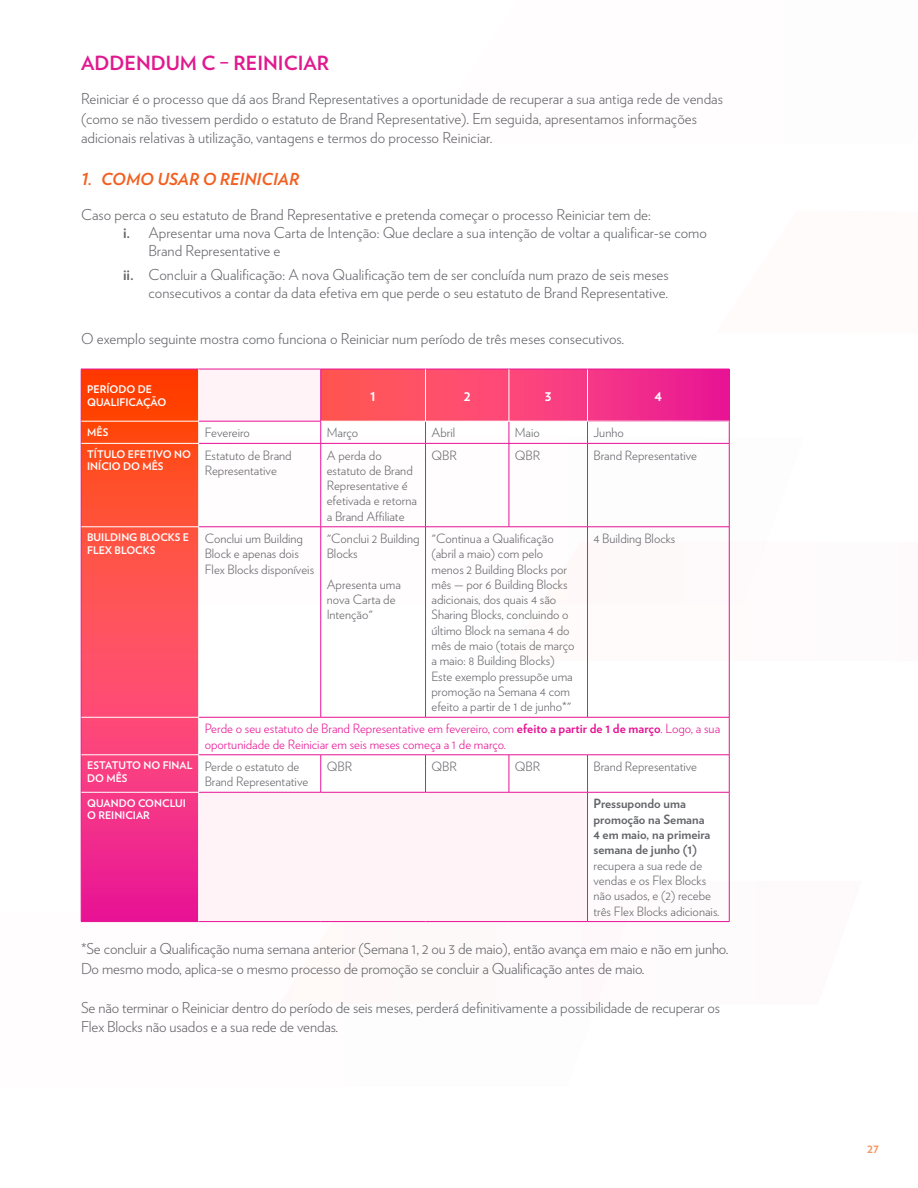
<style>
.page{position:relative;width:918px;height:1188px;background:#fff}
.page>*{position:absolute;margin:0;border:0;box-sizing:border-box;transform-origin:0 0}
.t1{font:700 19.5px "Verlag";color:#e1198f}
.t2{font:italic 700 16.5px "Verlag";color:#f26021}
.Main_Paragraph{font:300 15px/19.5px "Verlag";color:#64656a}
.t3{font:700 15px "Verlag";color:#fff}
.t4{font:300 12.75px/15.3px "Verlag";color:#64656a}
.t5{font:300 12.75px/15.3px "Verlag";color:#e71294}
.t6{font:700 12.75px "Verlag";color:#f79663}
.t7{font:700 10.5px/12.6px "Verlag";color:#fff}
.s1{font-weight:700}
</style>
<div class="page">
<svg style="left:279px;top:881px;width:451px;height:42px"></svg>
<svg style="left:82px;top:370px;width:116px;height:551px;background:#fa4359"></svg>
<svg style="left:199px;top:370px;width:389px;height:551px"></svg>
<div style="left:588px;top:369px;width:141px;height:52px;background:linear-gradient(to right,#f63987,#e81395)"></div>
<hr style="left:81px;top:369px;width:118px;height:1px;background:#e71294">
<hr style="left:81px;top:369px;width:1px;height:52px;background:#e71294">
<hr style="left:199px;top:369px;width:122px;height:1px;background:#e71294">
<svg style="left:81px;top:422px;width:1px;height:21px"></svg>
<hr style="left:199px;top:421px;width:122px;height:1px;background:#e71294">
<svg style="left:321px;top:369px;width:267px;height:74px"></svg>
<svg style="left:729px;top:421px;width:1px;height:22px"></svg>
<hr style="left:81px;top:443px;width:1px;height:84px;background:#e71294">
<hr style="left:199px;top:443px;width:122px;height:1px;background:#e71294">
<hr style="left:321px;top:443px;width:105px;height:1px;background:#e71294">
<hr style="left:321px;top:444px;width:1px;height:83px;background:#e71294">
<hr style="left:426px;top:443px;width:83px;height:1px;background:#e71294">
<hr style="left:425px;top:444px;width:1px;height:83px;background:#e71294">
<hr style="left:509px;top:443px;width:79px;height:1px;background:#e71294">
<hr style="left:509px;top:444px;width:1px;height:83px;background:#e71294">
<hr style="left:588px;top:443px;width:141px;height:1px;background:#e71294">
<hr style="left:587px;top:444px;width:1px;height:83px;background:#e71294">
<hr style="left:729px;top:444px;width:1px;height:83px;background:#e71294">
<hr style="left:81px;top:527px;width:1px;height:190px;background:#e71294">
<hr style="left:199px;top:527px;width:122px;height:1px;background:#e71294">
<hr style="left:321px;top:527px;width:105px;height:1px;background:#e71294">
<hr style="left:321px;top:527px;width:1px;height:190px;background:#e71294">
<hr style="left:426px;top:527px;width:83px;height:1px;background:#e71294">
<hr style="left:425px;top:527px;width:1px;height:190px;background:#e71294">
<hr style="left:509px;top:527px;width:79px;height:1px;background:#e71294">
<hr style="left:588px;top:527px;width:141px;height:1px;background:#e71294">
<hr style="left:587px;top:527px;width:1px;height:190px;background:#e71294">
<hr style="left:729px;top:527px;width:1px;height:190px;background:#e71294">
<hr style="left:81px;top:717px;width:1px;height:38px;background:#e71294">
<hr style="left:199px;top:717px;width:122px;height:1px;background:#e71294">
<hr style="left:321px;top:717px;width:105px;height:1px;background:#e71294">
<hr style="left:426px;top:717px;width:83px;height:1px;background:#e71294">
<hr style="left:509px;top:717px;width:79px;height:1px;background:#e71294">
<hr style="left:588px;top:717px;width:141px;height:1px;background:#e71294">
<hr style="left:729px;top:717px;width:1px;height:38px;background:#e71294">
<hr style="left:81px;top:755px;width:1px;height:37px;background:#e71294">
<hr style="left:199px;top:755px;width:122px;height:1px;background:#e71294">
<hr style="left:321px;top:755px;width:105px;height:1px;background:#e71294">
<hr style="left:321px;top:755px;width:1px;height:37px;background:#e71294">
<hr style="left:426px;top:755px;width:83px;height:1px;background:#e71294">
<hr style="left:425px;top:755px;width:1px;height:37px;background:#e71294">
<hr style="left:509px;top:755px;width:79px;height:1px;background:#e71294">
<hr style="left:509px;top:755px;width:1px;height:37px;background:#e71294">
<hr style="left:588px;top:755px;width:141px;height:1px;background:#e71294">
<hr style="left:587px;top:755px;width:1px;height:37px;background:#e71294">
<hr style="left:729px;top:755px;width:1px;height:37px;background:#e71294">
<hr style="left:81px;top:792px;width:1px;height:129px;background:#e71294">
<hr style="left:199px;top:792px;width:122px;height:1px;background:#e71294">
<hr style="left:321px;top:792px;width:105px;height:1px;background:#e71294">
<hr style="left:426px;top:792px;width:83px;height:1px;background:#e71294">
<hr style="left:509px;top:792px;width:79px;height:1px;background:#e71294">
<hr style="left:588px;top:792px;width:141px;height:1px;background:#e71294">
<hr style="left:587px;top:792px;width:1px;height:129px;background:#e71294">
<hr style="left:729px;top:792px;width:1px;height:129px;background:#e71294">
<hr style="left:81px;top:921px;width:118px;height:1px;background:#e71294">
<hr style="left:199px;top:921px;width:122px;height:1px;background:#e71294">
<hr style="left:321px;top:921px;width:105px;height:1px;background:#e71294">
<hr style="left:426px;top:921px;width:83px;height:1px;background:#e71294">
<hr style="left:509px;top:921px;width:79px;height:1px;background:#e71294">
<hr style="left:588px;top:921px;width:141px;height:1px;background:#e71294">
<hr style="left:81px;top:421px;width:118px;height:1px;background:#fff">
<hr style="left:81px;top:443px;width:118px;height:1px;background:#fff">
<hr style="left:81px;top:527px;width:118px;height:1px;background:#fff">
<hr style="left:81px;top:717px;width:118px;height:1px;background:#fff">
<hr style="left:81px;top:755px;width:118px;height:1px;background:#fff">
<hr style="left:81px;top:792px;width:118px;height:1px;background:#fff">
<hr style="left:198px;top:369px;width:1px;height:52px;background:#fff">
<svg style="left:198px;top:421px;width:1px;height:22px"></svg>
<hr style="left:425px;top:369px;width:1px;height:52px;background:#fff">
<hr style="left:509px;top:369px;width:1px;height:52px;background:#fff">
<hr style="left:321px;top:421px;width:105px;height:1px;background:#fff">
<hr style="left:426px;top:421px;width:83px;height:1px;background:#fff">
<hr style="left:509px;top:421px;width:79px;height:1px;background:#fff">
<hr style="left:587px;top:369px;width:1px;height:52px;background:#fff">
<hr style="left:588px;top:369px;width:141px;height:1px;background:#e71294">
<p class="t1" style="left:81px;top:47px;width:250px">ADDENDUM C – REINICIAR</p>
<p class="Main_Paragraph" style="left:81px;top:88px;width:644px">Reiniciar é o processo que dá aos Brand Representatives a oportunidade de recuperar a sua antiga rede de vendas (como se não tivessem perdido o estatuto de Brand Representative). Em seguida, apresentamos informações adicionais relativas à utilização, vantagens e termos do processo Reiniciar.</p>
<p class="t2" style="left:81px;top:166px;width:220px">1. COMO USAR O REINICIAR</p>
<p class="Main_Paragraph" style="left:81px;top:204px;width:571px">Caso perca o seu estatuto de Brand Representative e pretenda começar o processo Reiniciar tem de:</p>
<p class="Main_Paragraph" style="left:148px;top:222px;width:560px;line-height:18px;text-indent:-26px"><span class="s1">i.</span> Apresentar uma nova Carta de Intenção: Que declare a sua intenção de voltar a qualificar-se como<br>Brand Representative e</p>
<p class="Main_Paragraph" style="left:123px;top:265px;width:547px;line-height:18px;text-align:right"><span class="s1">ii.</span> Concluir a Qualificação: A nova Qualificação tem de ser concluída num prazo de seis meses consecutivos a contar da data efetiva em que perde o seu estatuto de Brand Representative.</p>
<p class="Main_Paragraph" style="left:81px;top:328px;width:545px">O exemplo seguinte mostra como funciona o Reiniciar num período de três meses consecutivos.</p>
<p class="t7" style="left:87px;top:382px;width:81px">PERÍODO DE<br>QUALIFICAÇÃO</p>
<p class="t3" style="left:370px;top:384px;width:7px">1</p>
<p class="t3" style="left:464px;top:384px;width:8px">2</p>
<p class="t3" style="left:545px;top:384px;width:8px">3</p>
<p class="t3" style="left:655px;top:384px;width:9px">4</p>
<p class="t7" style="left:87px;top:425px;width:23px">MÊS</p>
<p class="t4" style="left:205px;top:424px;width:47px">Fevereiro</p>
<p class="t4" style="left:327px;top:424px;width:33px">Março</p>
<p class="t4" style="left:432px;top:424px;width:25px">Abril</p>
<p class="t4" style="left:515px;top:424px;width:27px">Maio</p>
<p class="t4" style="left:594px;top:424px;width:32px">Junho</p>
<p class="t7" style="left:87px;top:447px;width:105px">TÍTULO EFETIVO NO<br>INÍCIO DO MÊS</p>
<p class="t4" style="left:205px;top:447px;width:88px">Estatuto de Brand<br>Representative</p>
<p class="t4" style="left:327px;top:447px;width:92px">A perda do estatuto de Brand<br>Representative é efetivada e retorna a Brand Affiliate</p>
<p class="t4" style="left:432px;top:447px;width:27px">QBR</p>
<p class="t4" style="left:515px;top:447px;width:27px">QBR</p>
<p class="t4" style="left:594px;top:447px;width:105px">Brand Representative</p>
<p class="t7" style="left:87px;top:531px;width:103px">BUILDING BLOCKS E<br>FLEX BLOCKS</p>
<p class="t4" style="left:205px;top:530px;width:111px">Conclui um Building<br>Block e apenas dois<br>Flex Blocks disponíveis</p>
<p class="t4" style="left:327px;top:530px;width:94px">"Conclui 2 Building<br>Blocks</p>
<p class="t4" style="left:327px;top:576px;width:76px">Apresenta uma nova Carta de<br>Intenção"</p>
<p class="t4" style="left:432px;top:530px;width:144px">"Continua a Qualificação (abril a maio) com pelo menos 2 Building Blocks por mês — por 6 Building Blocks adicionais, dos quais 4 são<br>Sharing Blocks, concluindo o último Block na semana 4 do mês de maio (totais de março a maio: 8 Building Blocks)<br>Este exemplo pressupõe uma promoção na Semana 4 com efeito a partir de 1 de junho*"</p>
<p class="t4" style="left:594px;top:530px;width:83px">4 Building Blocks</p>
<p class="t5" style="left:205px;top:721px;width:517px">Perde o seu estatuto de Brand Representative em fevereiro, com <span class="s1">efeito a partir de 1 de março</span>. Logo, a sua oportunidade de Reiniciar em seis meses começa a 1 de março.</p>
<p class="t7" style="left:87px;top:759px;width:107px">ESTATUTO NO FINAL<br>DO MÊS</p>
<p class="t4" style="left:205px;top:758px;width:105px">Perde o estatuto de<br>Brand Representative</p>
<p class="t4" style="left:327px;top:758px;width:27px">QBR</p>
<p class="t4" style="left:432px;top:758px;width:27px">QBR</p>
<p class="t4" style="left:515px;top:758px;width:27px">QBR</p>
<p class="t4" style="left:594px;top:758px;width:105px">Brand Representative</p>
<p class="t7" style="left:87px;top:796px;width:100px">QUANDO CONCLUI<br>O REINICIAR</p>
<p class="t4" style="left:594px;top:796px;width:128px"><span class="s1">Pressupondo uma promoção na Semana<br>4 em maio, na primeira semana de junho (1) </span>recupera a sua rede de vendas e os Flex Blocks não usados, e (2) recebe três Flex Blocks adicionais.</p>
<p class="Main_Paragraph" style="left:81px;top:938px;width:649px">*Se concluir a Qualificação numa semana anterior (Semana 1, 2 ou 3 de maio), então avança em maio e não em junho.<br>Do mesmo modo, aplica-se o mesmo processo de promoção se concluir a Qualificação antes de maio.</p>
<p class="Main_Paragraph" style="left:81px;top:997px;width:641px">Se não terminar o Reiniciar dentro do período de seis meses, perderá definitivamente a possibilidade de recuperar os<br>Flex Blocks não usados e a sua rede de vendas.</p>
<p class="t6" style="left:867px;top:1139px;width:13px">27</p>
</div>
